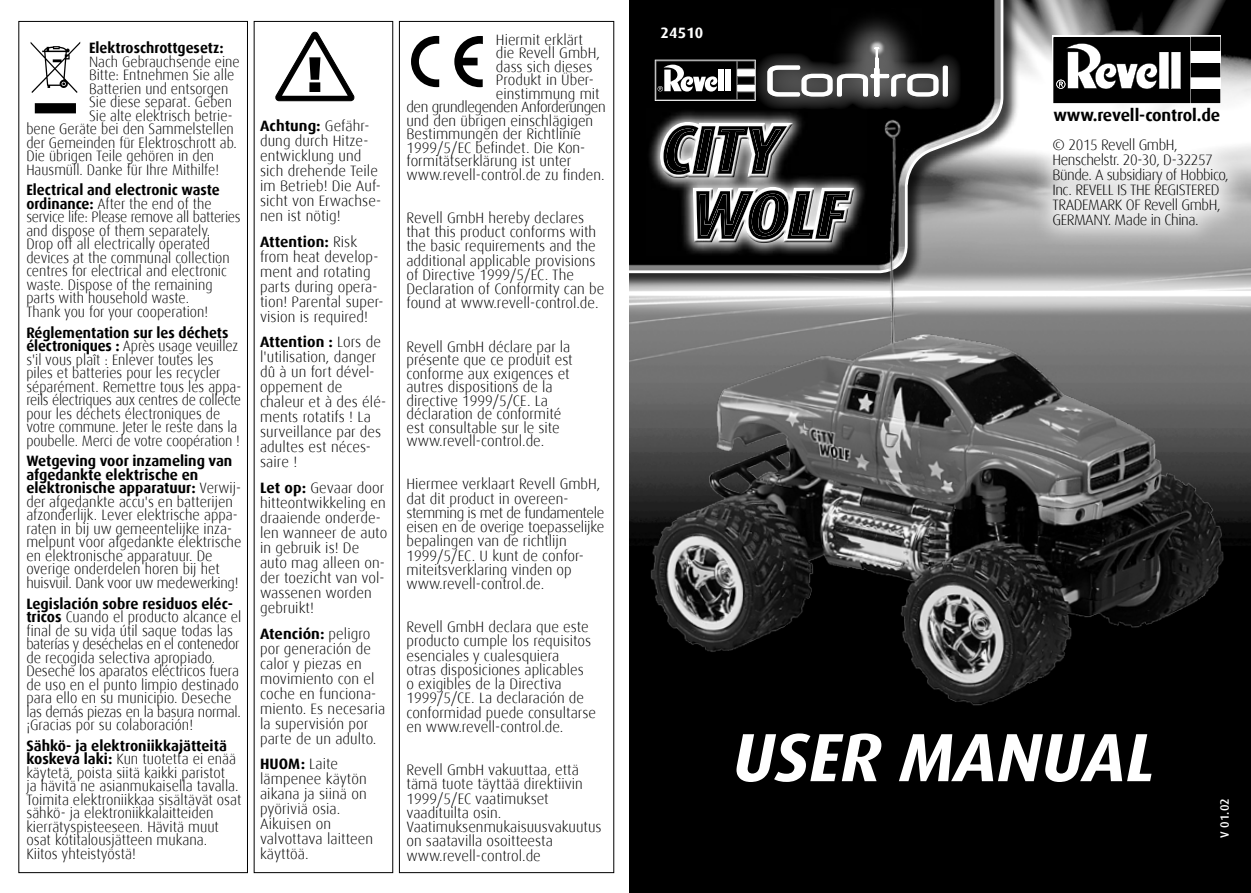
<style>
.page{position:relative;width:1251px;height:893px;background:#fff}
.page>*{position:absolute;margin:0;border:0;box-sizing:border-box;transform-origin:0 0}
.t1{font:italic 700 68.25px "Dax Offc Pro";color:#fff}
.t2{font:700 16.8px "Dax Offc Pro";letter-spacing:-.01em;color:#000}
.t3{font:300 15px/15px "Dax Offc Pro";color:#000}
.t4{font:300 15px/13.5px "Dax Offc Pro";color:#000;scale:.95 1}
.t5{font:300 15px/15px "Dax Offc Pro";letter-spacing:-.03em;color:#000}
.t6{font:700 15px "Dax Offc Pro";color:#000;scale:.95 1}
.t7{font:700 15px "Dax Offc Pro";letter-spacing:.01em;color:#fff}
.t8{font:500 12px "Dax Offc Pro";color:#fff}
.s1{font-weight:700}
</style>
<div class="page">
<img style="left:629px;top:0;width:621px;height:893px">
<div style="left:1030px;top:116px;width:218px;height:132px;background:#fff;opacity:.75"></div>
<svg style="left:1053px;top:36px;width:167px;height:68px"></svg>
<div style="left:1053px;top:37px;width:136px;height:66px;background:#000"></div>
<div style="left:1190px;top:90px;width:29px;height:13px;background:#000"></div>
<div style="left:1190px;top:64px;width:29px;height:13px;background:#000"></div>
<div style="left:1190px;top:37px;width:29px;height:13px;background:#000"></div>
<hr style="left:1052px;top:36px;width:1px;height:68px;background:#fff">
<svg style="left:1056px;top:43px;width:124px;height:46px"></svg>
<div style="left:18px;top:21px;width:230px;height:852px;border:1px solid #000"></div>
<div style="left:399px;top:21px;width:215px;height:852px;border:1px solid #000"></div>
<div style="left:629px;top:0;width:390px;height:289px;background:#000;opacity:.75"></div>
<svg style="left:629px;top:0;width:374px;height:199px;background:#1c1c1c"></svg>
<svg style="left:454px;top:36px;width:29px;height:51px"></svg>
<svg style="left:411px;top:36px;width:28px;height:51px"></svg>
<svg style="left:275px;top:31px;width:80px;height:71px"></svg>
<img style="left:18px;top:33px;width:63px;height:86px">
<div style="left:705px;top:701px;width:512px;height:150px;background:#000"></div>
<div style="left:831px;top:8px;width:90px;height:26px;background:#010101"></div>
<img style="left:851px;top:23px;width:50px;height:11px">
<svg style="left:754px;top:34px;width:206px;height:74px;background:#454545"></svg>
<svg style="left:736px;top:62px;width:17px;height:36px"></svg>
<div style="left:656px;top:61px;width:80px;height:39px;background:#000"></div>
<div style="left:656px;top:61px;width:80px;height:39px;border:1px solid #5f5f5f"></div>
<div style="left:737px;top:92px;width:17px;height:8px;background:#000"></div>
<div style="left:737px;top:92px;width:17px;height:8px;border:1px solid #636363"></div>
<div style="left:737px;top:77px;width:17px;height:7px;background:#000"></div>
<div style="left:737px;top:61px;width:17px;height:8px;background:#000"></div>
<div style="left:737px;top:61px;width:17px;height:8px;border:1px solid #636363"></div>
<div style="left:718px;top:70px;width:5px;height:21px;background:#fff"></div>
<div style="left:725px;top:70px;width:6px;height:21px;background:#fff"></div>
<svg style="left:657px;top:65px;width:60px;height:27px"></svg>
<svg style="left:646px;top:108px;width:181px;height:91px;background:#151515"></svg>
<div style="left:658px;top:120px;width:197px;height:123px;background:#fff;opacity:.75"></div>
<svg style="left:660px;top:122px;width:167px;height:77px;background:#5a5a5a"></svg>
<img style="left:629px;top:199px;width:621px;height:530px">
<img style="left:827px;top:104px;width:144px;height:97px">
<p class="t6" style="left:89px;top:38px;width:143px">Elektroschrottgesetz:</p>
<p class="t4" style="left:89px;top:55px;width:160px">Nach Gebrauchsende eine</p>
<p class="t4" style="left:89px;top:68px;width:154px">Bitte: Entnehmen Sie alle</p>
<p class="t4" style="left:89px;top:82px;width:148px">Batterien und entsorgen</p>
<p class="t4" style="left:89px;top:95px;width:152px">Sie diese separat. Geben</p>
<p class="t4" style="left:89px;top:109px;width:153px">Sie alte elektrisch betrie-</p>
<p class="t4" style="left:26px;top:122px;width:220px">bene Geräte bei den Sammelstellen</p>
<p class="t4" style="left:26px;top:136px;width:223px">der Gemeinden für Elektroschrott ab.</p>
<p class="t4" style="left:26px;top:149px;width:199px">Die übrigen Teile gehören in den</p>
<p class="t4" style="left:26px;top:163px;width:204px">Hausmüll. Danke für Ihre Mithilfe!</p>
<p class="t4" style="left:26px;top:184px;width:227px"><span class="s1">Electrical and electronic waste ordinance:</span> After the end of the service life: Please remove all batteries and dispose of them separately.<br>Drop off all electrically operated devices at the communal collection centres for electrical and electronic waste. Dispose of the remaining parts with household waste.<br>Thank you for your cooperation!</p>
<p class="t4" style="left:26px;top:326px;width:227px"><span class="s1">Réglementation sur les déchets électroniques :</span> Après usage veuillez s'il vous plaît : Enlever toutes les piles et batteries pour les recycler séparément. Remettre tous les appa&shy;reils électriques aux centres de collecte pour les déchets électroniques de votre commune. Jeter le reste dans la poubelle. Merci de votre coopération !</p>
<p class="t3" style="left:26px;top:455px;width:216px;line-height:13.5px"><span class="s1">Wetgeving voor inzameling van afgedankte elektrische en elektronische apparatuur:</span> Verwij&shy;der afgedankte accu's en batterijen afzonderlijk. Lever elektrische appa&shy;raten in bij uw gemeentelijke inza&shy;melpunt voor afgedankte elektrische en elektronische apparatuur. De overige onderdelen horen bij het huisvuil. Dank voor uw medewerking!</p>
<p class="t3" style="left:26px;top:597px;width:216px;line-height:13.5px"><span class="s1">Legislación sobre residuos eléc&shy;tricos</span> Cuando el producto alcance el final de su vida útil saque todas las baterías y deséchelas en el contenedor de recogida selectiva apropiado.<br>Deseche los aparatos eléctricos fuera de uso en el punto limpio destinado para ello en su municipio. Deseche las demás piezas en la basura normal. ¡Gracias por su colaboración!</p>
<p class="t3" style="left:26px;top:739px;width:216px;line-height:13.5px"><span class="s1">Sähkö- ja elektroniikkajätteitä koskeva laki:</span> Kun tuotetta ei enää käytetä, poista siitä kaikki paristot<br>ja hävitä ne asianmukaisella tavalla.<br>Toimita elektroniikkaa sisältävät osat sähkö- ja elektroniikkalaitteiden kierrätyspisteeseen. Hävitä muut osat kotitalousjätteen mukana.<br>Kiitos yhteistyöstä!</p>
<p class="t3" style="left:260px;top:118px;width:123px"><span class="s1">Achtung:</span> Gefähr&shy;dung durch Hitze&shy;entwicklung und sich drehende Teile im Betrieb! Die Auf&shy;sicht von Erwachse&shy;nen ist nötig!</p>
<p class="t3" style="left:260px;top:234px;width:125px"><span class="s1">Attention:</span> Risk from heat develop&shy;ment and rotating parts during opera&shy;tion! Parental super&shy;vision is required!</p>
<p class="t3" style="left:260px;top:335px;width:128px"><span class="s1">Attention :</span> Lors de l'utilisation, danger dû à un fort dével&shy;oppement de chaleur et à des élé&shy;ments rotatifs ! La surveillance par des adultes est néces&shy;saire !</p>
<p class="t3" style="left:260px;top:480px;width:129px"><span class="s1">Let op:</span> Gevaar door hitteontwikkeling en draaiende onderde&shy;len wanneer de auto in gebruik is! De auto mag alleen on&shy;der toezicht van vol&shy;wassenen worden gebruikt!</p>
<p class="t3" style="left:260px;top:626px;width:127px"><span class="s1">Atención:</span> peligro por generación de calor y piezas en movimiento con el coche en funciona&shy;miento. Es necesaria la supervisión por parte de un adulto.</p>
<p class="t3" style="left:260px;top:757px;width:115px"><span class="s1">HUOM:</span> Laite lämpenee käytön aikana ja siinä on pyöriviä osia.<br>Aikuisen on valvottava laitteen käyttöä.</p>
<p class="t3" style="left:496px;top:32px;width:89px">Hiermit erklärt</p>
<p class="t3" style="left:496px;top:46px;width:106px">die Revell GmbH,</p>
<p class="t3" style="left:496px;top:59px;width:98px">dass sich dieses</p>
<p class="t3" style="left:496px;top:73px;width:99px">Produkt in Über-</p>
<p class="t3" style="left:496px;top:86px;width:105px">einstimmung mit</p>
<p class="t5" style="left:406px;top:100px;width:201px">den grundlegenden Anforderungen</p>
<p class="t3" style="left:406px;top:113px;width:188px">und den übrigen einschlägigen</p>
<p class="t3" style="left:406px;top:127px;width:176px">Bestimmungen der Richtlinie</p>
<p class="t3" style="left:406px;top:140px;width:178px">1999/5/EC befindet. Die Kon-</p>
<p class="t3" style="left:406px;top:154px;width:166px">formitätserklärung ist unter</p>
<p class="t3" style="left:406px;top:167px;width:200px">www.revell-control.de zu finden.</p>
<p class="t3" style="left:406px;top:211px;width:199px;line-height:14.2px">Revell GmbH hereby declares that this product conforms with the basic requirements and the additional applicable provisions of Directive 1999/5/EC. The<br>Declaration of Conformity can be found at www.revell-control.de.</p>
<p class="t3" style="left:406px;top:340px;width:168px;line-height:13.5px">Revell GmbH déclare par la présente que ce produit est conforme aux exigences et autres dispositions de la directive 1999/5/CE. La déclaration de conformité est consultable sur le site www.revell-control.de.</p>
<p class="t3" style="left:406px;top:477px;width:199px;line-height:14.2px">Hiermee verklaart Revell GmbH, dat dit product in overeen&shy;stemming is met de fundamentele eisen en de overige toepasselijke bepalingen van de richtlijn<br>1999/5/EC. U kunt de confor&shy;miteitsverklaring vinden op www.revell-control.de.</p>
<p class="t3" style="left:406px;top:620px;width:191px;line-height:14.2px">Revell GmbH declara que este producto cumple los requisitos esenciales y cualesquiera<br>otras disposiciones aplicables<br>o exigibles de la Directiva<br>1999/5/CE. La declaración de conformidad puede consultarse en www.revell-control.de.</p>
<p class="t3" style="left:406px;top:763px;width:197px;line-height:14.2px">Revell GmbH vakuuttaa, että tämä tuote täyttää direktiivin<br>1999/5/EC vaatimukset vaadituilta osin.<br>Vaatimuksenmukaisuusvakuutus on saatavilla osoitteesta www.revell-control.de</p>
<p class="t7" style="left:660px;top:23px;width:44px">24510</p>
<p class="t2" style="left:1053px;top:105px;width:168px">www.revell-control.de</p>
<p class="t5" style="left:1052px;top:137px;width:178px">© 2015 Revell GmbH,<br>Henschelstr. 20-30, D-32257<br>Bünde. A subsidiary of Hobbico,<br>Inc. REVELL IS THE REGISTERED<br>TRADEMARK OF Revell GmbH,<br>GERMANY. Made in China.</p>
<h1 class="t1" style="left:733px;top:713px;width:424px">USER MANUAL</h1>
<p class="t8" style="left:1216px;top:838px;width:41px;rotate:-90deg">V 01.02</p>
</div>
